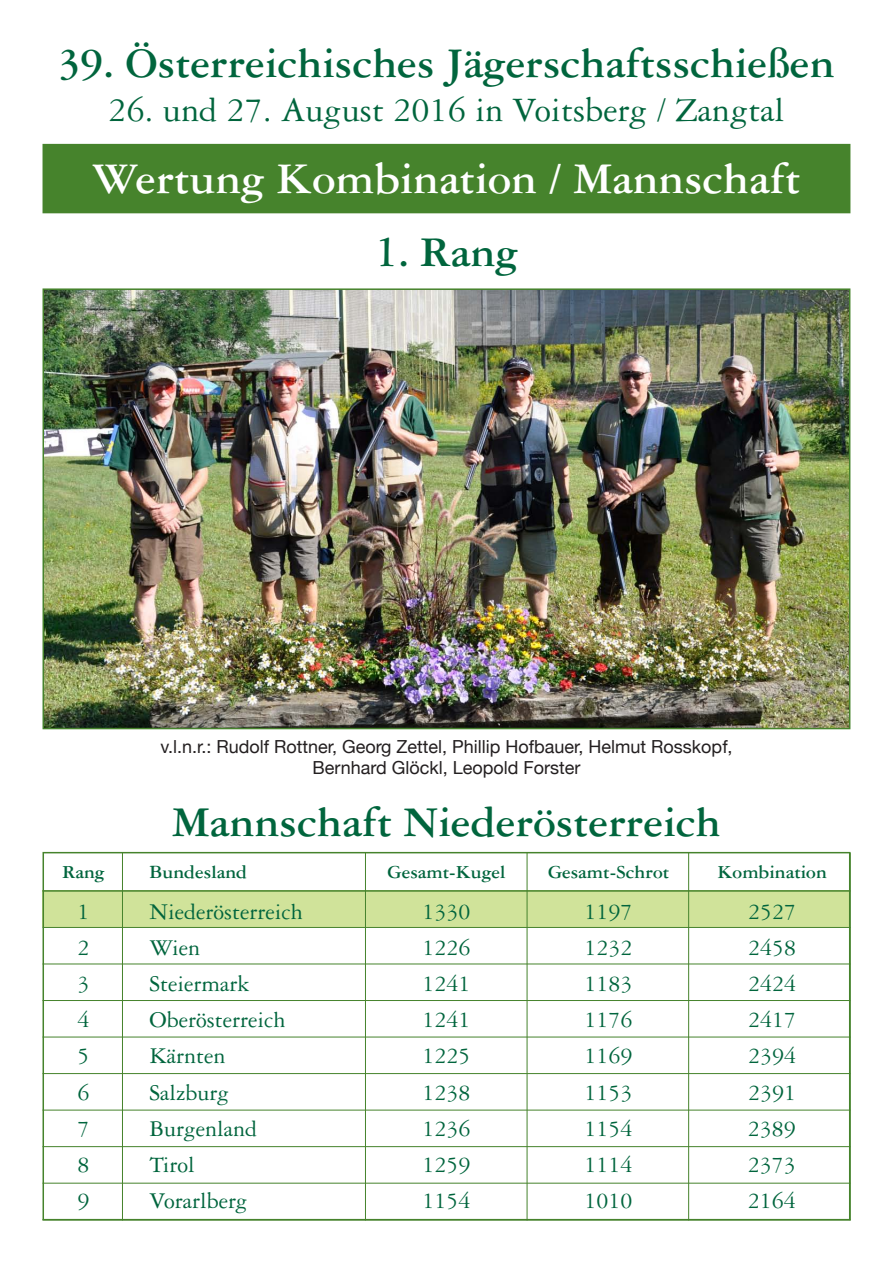
<style>
.page{position:relative;width:893px;height:1263px;background:#fff}
.page>*{position:absolute;margin:0;border:0;box-sizing:border-box;transform-origin:0 0}
.t1{font:700 46.5px "Garamond Three";color:#fff}
.t2{font:700 45px "Garamond Three";color:#01653d}
.t3{font:700 44.85px "Garamond Three";color:#01653d}
.t4{font:36.45px "Garamond Three";color:#01653d}
.t5{font:24px "Garamond Three";color:#01653d}
.t6{font:700 19.5px "Garamond Three";color:#01653d}
.t7{font:18px/21.6px "Helvetica Neue";color:#231f20;text-align:center}
.s1{font-size:46.5px}
</style>
<div class="page">
<div style="left:43px;top:891px;width:807px;height:36px;background:#d0e39a"></div>
<div style="left:43px;top:144px;width:807px;height:69px;background:#46832c"></div>
<div style="left:43px;top:852px;width:807px;height:368px;border:2px solid #46832c"></div>
<hr style="left:43px;top:890px;width:807px;height:2px;background:#46832c">
<hr style="left:43px;top:927px;width:807px;height:1px;background:#46832c">
<hr style="left:43px;top:964px;width:807px;height:1px;background:#46832c">
<hr style="left:43px;top:1000px;width:807px;height:1px;background:#46832c">
<hr style="left:43px;top:1037px;width:807px;height:1px;background:#46832c">
<hr style="left:43px;top:1073px;width:807px;height:1px;background:#46832c">
<hr style="left:43px;top:1110px;width:807px;height:1px;background:#46832c">
<hr style="left:43px;top:1146px;width:807px;height:1px;background:#46832c">
<hr style="left:43px;top:1183px;width:807px;height:1px;background:#46832c">
<hr style="left:43px;top:1219px;width:807px;height:1px;background:#46832c">
<hr style="left:122px;top:853px;width:1px;height:367px;background:#46832c">
<hr style="left:850px;top:853px;width:1px;height:367px;background:#46832c">
<hr style="left:688px;top:853px;width:1px;height:367px;background:#46832c">
<hr style="left:527px;top:853px;width:1px;height:367px;background:#46832c">
<hr style="left:365px;top:853px;width:1px;height:367px;background:#46832c">
<img style="left:46px;top:291px;width:801px;height:435px">
<div style="left:43px;top:288px;width:807px;height:441px;border:2px solid #46832c"></div>
<h3 class="t3" style="left:58px;top:39px;width:778px">39. Österreichisches Jägerschaftsschießen</h3>
<h3 class="t4" style="left:108px;top:90px;width:678px">26. und 27. August 2016 in Voitsberg / Zangtal</h3>
<h1 class="t1" style="left:92px;top:153px;width:710px">Wertung Kombination / Mannschaft</h1>
<h2 class="t2" style="left:375px;top:227px;width:145px"><span class="s1">1</span>. Rang</h2>
<p class="t7" style="left:160px;top:737px;width:574px">v.l.n.r.: Rudolf Rottner, Georg Zettel, Phillip Hofbauer, Helmut Rosskopf,<br>Bernhard Glöckl, Leopold Forster</p>
<h2 class="t2" style="left:172px;top:798px;width:550px">Mannschaft Niederösterreich</h2>
<p class="t6" style="left:62px;top:862px;width:44px">Rang</p>
<p class="t6" style="left:150px;top:862px;width:99px">Bundesland</p>
<p class="t6" style="left:388px;top:862px;width:120px">Gesamt-Kugel</p>
<p class="t6" style="left:548px;top:862px;width:123px">Gesamt-Schrot</p>
<p class="t6" style="left:717px;top:862px;width:111px">Kombination</p>
<p class="t5" style="left:78px;top:898px;width:13px">1</p>
<p class="t5" style="left:150px;top:898px;width:155px">Niederösterreich</p>
<p class="t5" style="left:423px;top:898px;width:49px">1330</p>
<p class="t5" style="left:585px;top:898px;width:49px">1197</p>
<p class="t5" style="left:748px;top:898px;width:49px">2527</p>
<p class="t5" style="left:78px;top:935px;width:13px">2</p>
<p class="t5" style="left:150px;top:935px;width:52px">Wien</p>
<p class="t5" style="left:423px;top:935px;width:49px">1226</p>
<p class="t5" style="left:585px;top:935px;width:49px">1232</p>
<p class="t5" style="left:748px;top:935px;width:49px">2458</p>
<p class="t5" style="left:78px;top:971px;width:13px">3</p>
<p class="t5" style="left:150px;top:971px;width:101px">Steiermark</p>
<p class="t5" style="left:423px;top:971px;width:49px">1241</p>
<p class="t5" style="left:585px;top:971px;width:49px">1183</p>
<p class="t5" style="left:748px;top:971px;width:49px">2424</p>
<p class="t5" style="left:78px;top:1007px;width:13px">4</p>
<p class="t5" style="left:150px;top:1007px;width:137px">Oberösterreich</p>
<p class="t5" style="left:423px;top:1007px;width:49px">1241</p>
<p class="t5" style="left:585px;top:1007px;width:49px">1176</p>
<p class="t5" style="left:748px;top:1007px;width:49px">2417</p>
<p class="t5" style="left:77px;top:1043px;width:13px">5</p>
<p class="t5" style="left:149px;top:1043px;width:77px">Kärnten</p>
<p class="t5" style="left:422px;top:1043px;width:49px">1225</p>
<p class="t5" style="left:584px;top:1043px;width:49px">1169</p>
<p class="t5" style="left:748px;top:1043px;width:49px">2394</p>
<p class="t5" style="left:77px;top:1079px;width:13px">6</p>
<p class="t5" style="left:149px;top:1079px;width:81px">Salzburg</p>
<p class="t5" style="left:422px;top:1079px;width:49px">1238</p>
<p class="t5" style="left:584px;top:1079px;width:49px">1153</p>
<p class="t5" style="left:748px;top:1079px;width:49px">2391</p>
<p class="t5" style="left:77px;top:1115px;width:13px">7</p>
<p class="t5" style="left:149px;top:1115px;width:109px">Burgenland</p>
<p class="t5" style="left:422px;top:1115px;width:49px">1236</p>
<p class="t5" style="left:584px;top:1115px;width:49px">1154</p>
<p class="t5" style="left:748px;top:1115px;width:49px">2389</p>
<p class="t5" style="left:77px;top:1151px;width:13px">8</p>
<p class="t5" style="left:149px;top:1151px;width:47px">Tirol</p>
<p class="t5" style="left:422px;top:1151px;width:49px">1259</p>
<p class="t5" style="left:584px;top:1151px;width:49px">1114</p>
<p class="t5" style="left:748px;top:1151px;width:49px">2373</p>
<p class="t5" style="left:77px;top:1188px;width:13px">9</p>
<p class="t5" style="left:149px;top:1188px;width:100px">Vorarlberg</p>
<p class="t5" style="left:422px;top:1188px;width:49px">1154</p>
<p class="t5" style="left:584px;top:1188px;width:49px">1010</p>
<p class="t5" style="left:748px;top:1188px;width:49px">2164</p>
</div>
